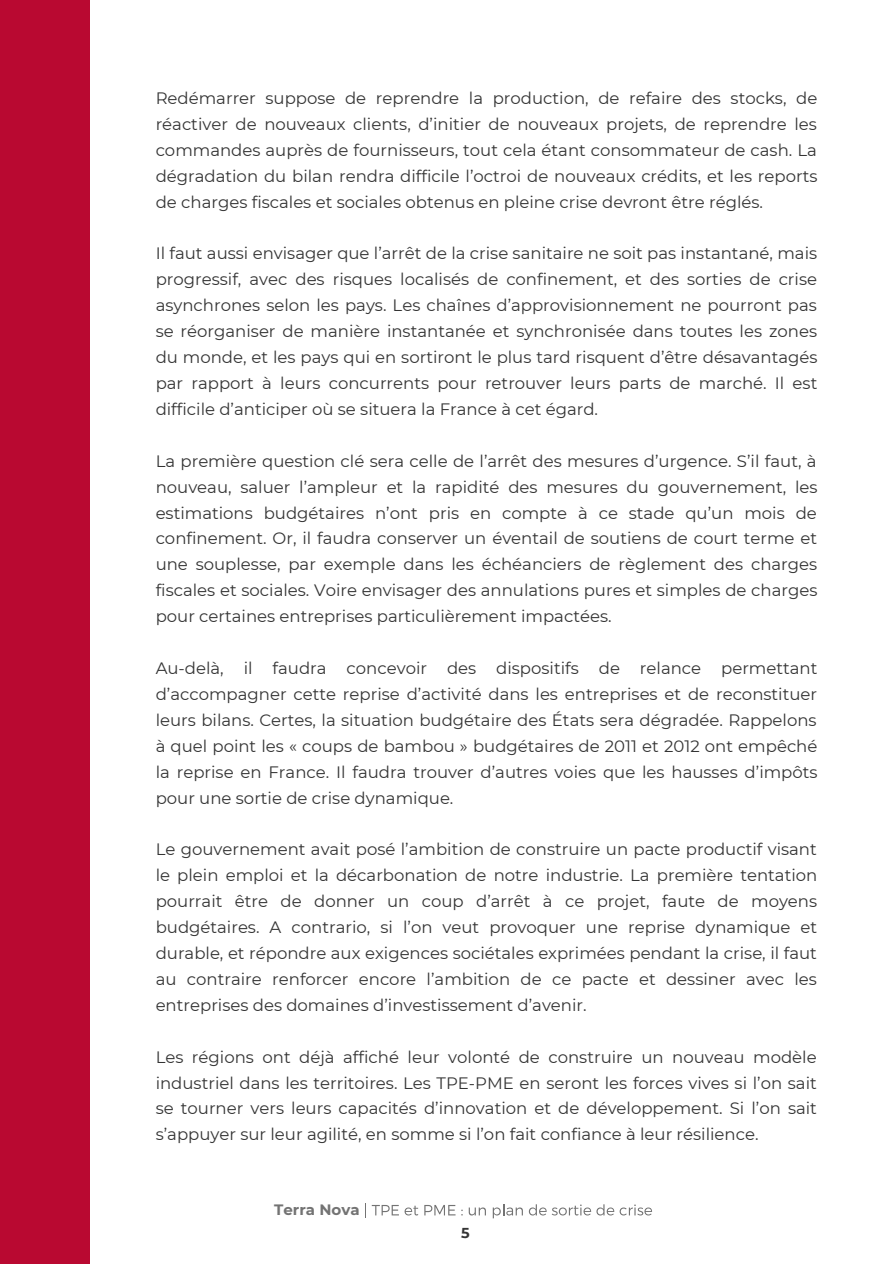
<style>
.page{position:relative;width:894px;height:1264px;background:#fff}
.page>*{position:absolute;margin:0;border:0;box-sizing:border-box;transform-origin:0 0}
.t1{font:16.5px/26px "Montserrat";color:#343434;text-align:justify}
.t2{font:700 15px "Montserrat";color:#737373}
.t3{font:700 14.4px "Montserrat";color:#343434}
</style>
<div class="page">
<div style="left:0;top:0;width:90px;height:1263px;background:#b90931"></div>
<svg style="left:365px;top:1203px;width:53px;height:14px"></svg>
<svg style="left:424px;top:1205px;width:31px;height:10px"></svg>
<svg style="left:468px;top:1207px;width:18px;height:8px"></svg>
<svg style="left:492px;top:1204px;width:30px;height:14px"></svg>
<svg style="left:528px;top:1204px;width:124px;height:11px"></svg>
<p class="t1" style="left:156px;top:85px;width:663px">Redémarrer suppose de reprendre la production, de refaire des stocks, de réactiver de nouveaux clients, d’initier de nouveaux projets, de reprendre les commandes auprès de fournisseurs, tout cela étant consommateur de cash. La dégradation du bilan rendra difficile l’octroi de nouveaux crédits, et les reports de charges fiscales et sociales obtenus en pleine crise devront être réglés.</p>
<p class="t1" style="left:156px;top:240px;width:663px">Il faut aussi envisager que l’arrêt de la crise sanitaire ne soit pas instantané, mais progressif, avec des risques localisés de confinement, et des sorties de crise asynchrones selon les pays. Les chaînes d’approvisionnement ne pourront pas se réorganiser de manière instantanée et synchronisée dans toutes les zones du monde, et les pays qui en sortiront le plus tard risquent d’être désavantagés par rapport à leurs concurrents pour retrouver leurs parts de marché. Il est difficile d’anticiper où se situera la France à cet égard.</p>
<p class="t1" style="left:156px;top:448px;width:663px">La première question clé sera celle de l’arrêt des mesures d’urgence. S’il faut, à nouveau, saluer l’ampleur et la rapidité des mesures du gouvernement, les estimations budgétaires n’ont pris en compte à ce stade qu’un mois de confinement. Or, il faudra conserver un éventail de soutiens de court terme et une souplesse, par exemple dans les échéanciers de règlement des charges fiscales et sociales. Voire envisager des annulations pures et simples de charges pour certaines entreprises particulièrement impactées.</p>
<p class="t1" style="left:156px;top:655px;width:663px">Au-delà, il faudra concevoir des dispositifs de relance permettant d’accompagner cette reprise d’activité dans les entreprises et de reconstituer leurs bilans. Certes, la situation budgétaire des États sera dégradée. Rappelons à quel point les « coups de bambou » budgétaires de 2011 et 2012 ont empêché la reprise en France. Il faudra trouver d’autres voies que les hausses d’impôts pour une sortie de crise dynamique.</p>
<p class="t1" style="left:156px;top:836px;width:663px">Le gouvernement avait posé l’ambition de construire un pacte productif visant le plein emploi et la décarbonation de notre industrie. La première tentation pourrait être de donner un coup d’arrêt à ce projet, faute de moyens budgétaires. A contrario, si l’on veut provoquer une reprise dynamique et durable, et répondre aux exigences sociétales exprimées pendant la crise, il faut au contraire renforcer encore l’ambition de ce pacte et dessiner avec les entreprises des domaines d’investissement d’avenir.</p>
<p class="t1" style="left:156px;top:1043px;width:662px">Les régions ont déjà affiché leur volonté de construire un nouveau modèle industriel dans les territoires. Les TPE-PME en seront les forces vives si l’on sait se tourner vers leurs capacités d’innovation et de développement. Si l’on sait s’appuyer sur leur agilité, en somme si l’on fait confiance à leur résilience.</p>
<p class="t2" style="left:274px;top:1200px;width:87px">Terra Nova</p>
<p class="t3" style="left:461px;top:1223px;width:10px">5</p>
</div>
